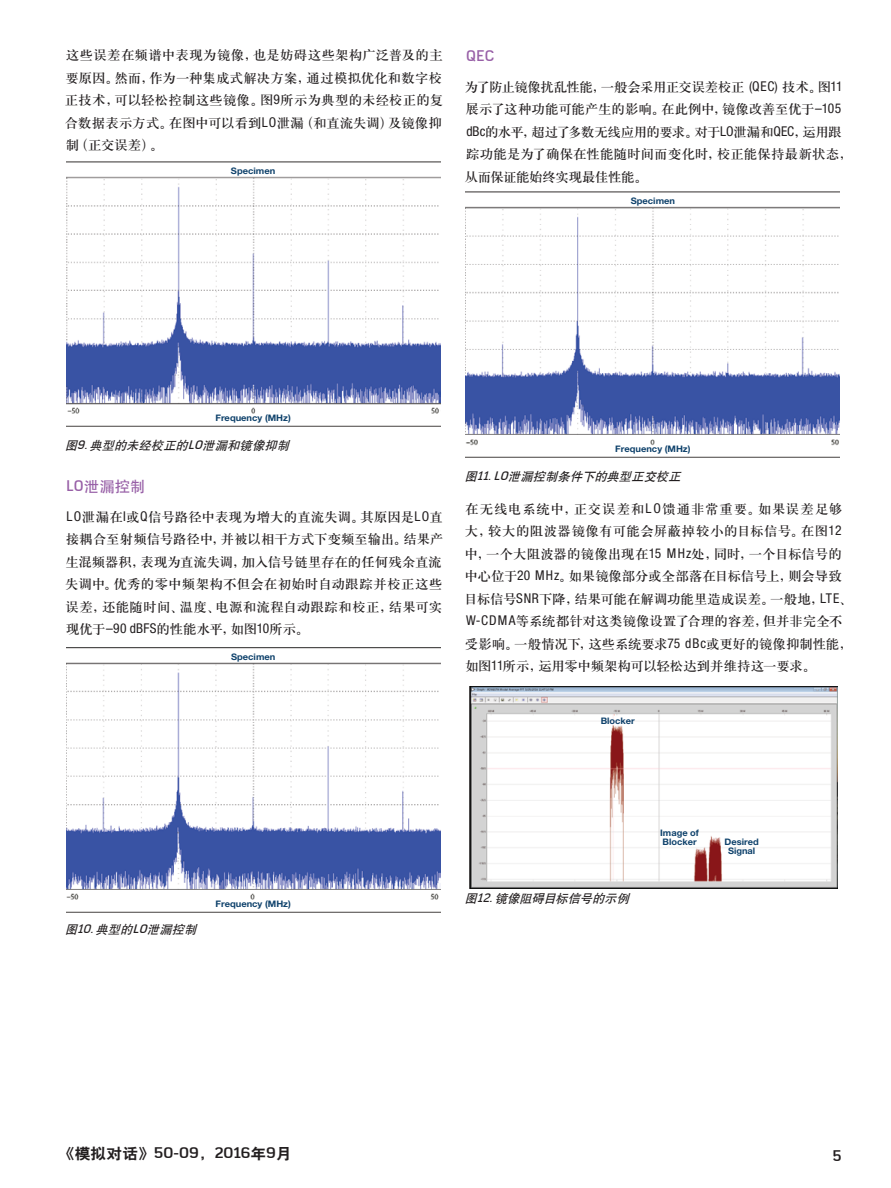
<style>
.page{position:relative;width:891px;height:1188px;background:#fff}
.page>*{position:absolute;margin:0;border:0;box-sizing:border-box;transform-origin:0 0}
.t1{font:700 15px "Azbuka Std";letter-spacing:.01em;color:#221e1f;scale:1.05 1}
.t2{font:15px "H Yb 1 gj";color:#9860a7}
.t3{font:500 15px "Azbuka Std";color:#9860a7}
.t4{font:700 15px "Azbuka Std";letter-spacing:.01em;color:#221e1f}
.t5{font:13.5px/22.5px "H Ya 3 gj";letter-spacing:-.005em;color:#221e1f;text-align:justify}
.t6{font:italic 12px "H Yb 1 gj";color:#221e1f}
.t7{font:700 9px "Helvetica Neue LT Std";color:#0e416b;scale:1.04 1}
.t8{font:700 9px/9px "Helvetica Neue LT Std";color:#0e416b}
.s1{font-family:"Helvetica Neue LT Std";font-stretch:condensed}
.s2{font-family:"Azbuka Std";font-weight:500}
.s3{font-family:"H Yb 2 gj";font-weight:400}
</style>
<div class="page">
<img style="left:66px;top:162px;width:374px;height:265px">
<img style="left:66px;top:647px;width:374px;height:265px">
<img style="left:466px;top:192px;width:374px;height:265px">
<img style="left:470px;top:686px;width:368px;height:203px">
<p class="t5" style="left:65px;top:44px;width:380px">这些误差在频谱中表现为镜像，也是妨碍这些架构广泛普及的主要原因。然而，作为一种集成式解决方案，通过模拟优化和数字校正技术，可以轻松控制这些镜像。图<span class="s1">9</span>所示为典型的未经校正的复合数据表示方式。在图中可以看到<span class="s1">LO</span>泄漏（和直流失调）及镜像抑制（正交误差）。</p>
<p class="t7" style="left:231px;top:165px;width:44px">Specimen</p>
<p class="t3" style="left:466px;top:46px;width:30px">QEC</p>
<p class="t5" style="left:465px;top:75px;width:389px;text-align:left">为了防止镜像扰乱性能，一般会采用正交误差校正 <span class="s1">(QEC)</span> 技术。图<span class="s1">11</span>展示了这种功能可能产生的影响。在此例中，镜像改善至优于<span class="s1">–105 dBc</span>的水平，超过了多数无线应用的要求。对于<span class="s1">LO</span>泄漏和<span class="s1">QEC</span>，运用跟踪功能是为了确保在性能随时间而变化时，校正能保持最新状态，从而保证能始终实现最佳性能。</p>
<p class="t7" style="left:631px;top:196px;width:44px">Specimen</p>
<p class="t7" style="left:215px;top:413px;width:74px">Frequency (MHz)</p>
<p class="t6" style="left:65px;top:439px;width:229px">图<span class="s2">9.</span>典型的未经校正的<span class="s2">LO</span>泄漏和镜像抑制</p>
<p class="t2" style="left:66px;top:479px;width:80px"><span class="s2">LO</span>泄漏控制</p>
<p class="t5" style="left:65px;top:505px;width:380px"><span class="s1">LO</span>泄漏在<span class="s1">I</span>或<span class="s1">Q</span>信号路径中表现为增大的直流失调。其原因是<span class="s1">LO</span>直接耦合至射频信号路径中，并被以相干方式下变频至输出。结果产生混频器积，表现为直流失调，加入信号链里存在的任何残余直流失调中。优秀的零中频架构不但会在初始时自动跟踪并校正这些误差，还能随时间、温度、电源和流程自动跟踪和校正，结果可实现优于<span class="s1">–90 dBFS</span>的性能水平，如图<span class="s1">10</span>所示。</p>
<p class="t7" style="left:231px;top:651px;width:44px">Specimen</p>
<p class="t7" style="left:615px;top:443px;width:74px">Frequency (MHz)</p>
<p class="t6" style="left:465px;top:471px;width:221px">图<span class="s2">11.LO</span>泄漏控制条件下的典型正交校正</p>
<p class="t5" style="left:464px;top:497px;width:390px;text-align:left">在无线电系统中，正交误差和<span class="s1">LO</span>馈通非常重要。如果误差足够大，较大的阻波器镜像有可能会屏蔽掉较小的目标信号。在图<span class="s1">12</span>中，一个大阻波器的镜像出现在<span class="s1">15 MHz</span>处，同时，一个目标信号的中心位于<span class="s1">20 MHz</span>。如果镜像部分或全部落在目标信号上，则会导致目标信号<span class="s1">SNR</span>下降，结果可能在解调功能里造成误差。一般地，<span class="s1">LTE</span>、<span class="s1">W-CDMA</span>等系统都针对这类镜像设置了合理的容差，但并非完全不受影响。一般情况下，这些系统要求<span class="s1">75 dBc</span>或更好的镜像抑制性能，如图<span class="s1">11</span>所示，运用零中频架构可以轻松达到并维持这一要求。</p>
<p class="t8" style="left:601px;top:717px;width:36px">Blocker</p>
<p class="t6" style="left:65px;top:923px;width:136px">图<span class="s2">10.</span>典型的<span class="s2">LO</span>泄漏控制</p>
<p class="t7" style="left:216px;top:898px;width:74px">Frequency (MHz)</p>
<p class="t6" style="left:465px;top:893px;width:169px">图<span class="s2">12.</span>镜像阻碍目标信号的示例</p>
<p class="t8" style="left:660px;top:828px;width:40px">Image of<br>Blocker</p>
<p class="t8" style="left:725px;top:837px;width:36px;text-align:center">Desired<br>Signal</p>
<p class="t1" style="left:59px;top:1144px;width:223px"><span class="s3">《模拟对话》</span>50-09<span class="s3">，</span>2016<span class="s3">年</span>9<span class="s3">月</span></p>
<p class="t4" style="left:833px;top:1147px;width:10px">5</p>
</div>
